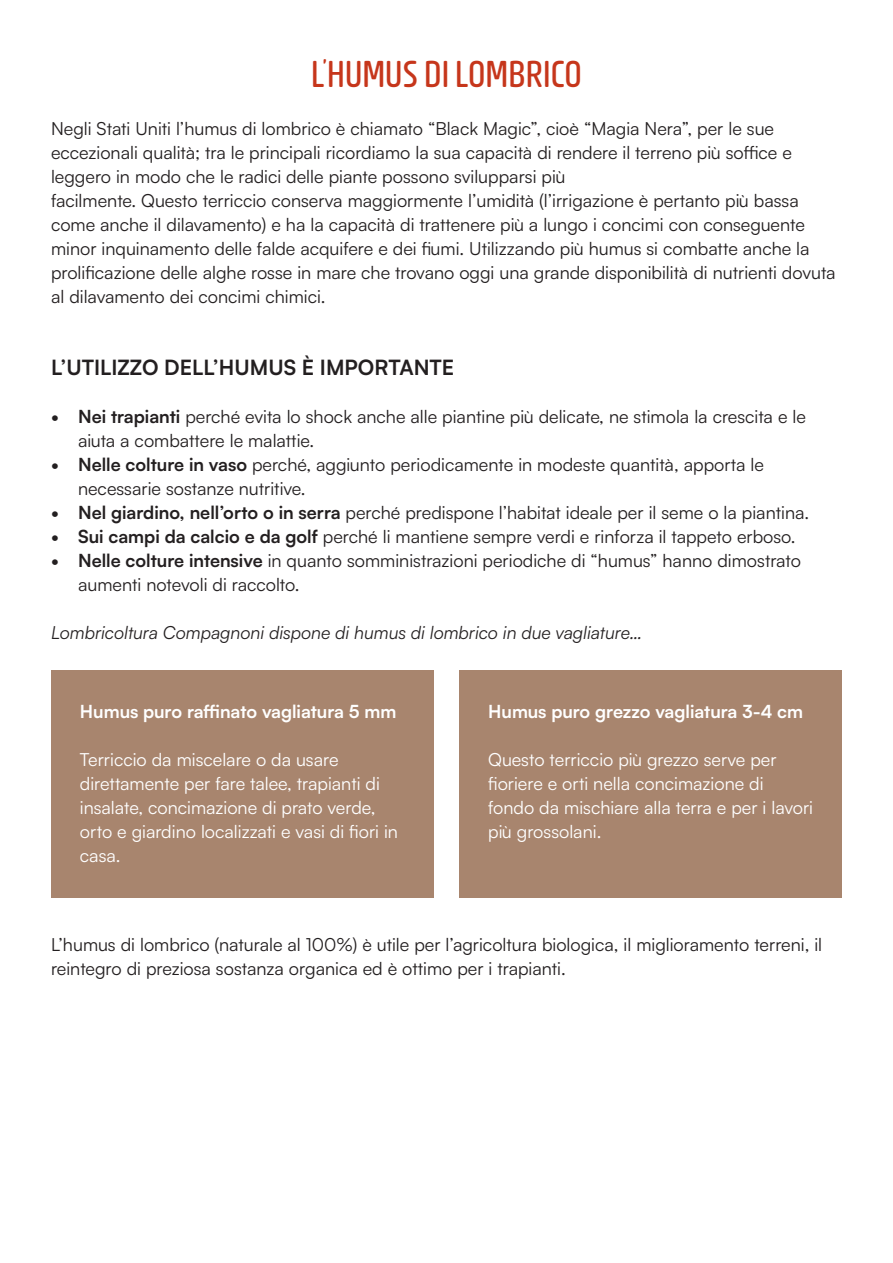
<style>
.page{position:relative;width:893px;height:1263px;background:#fff}
.page>*{position:absolute;margin:0;border:0;box-sizing:border-box;transform-origin:0 0}
.t1{font:37.5px "Bevellier";color:#c6361b}
.t2{font:700 21px "Satoshi";color:#231f20}
.t3{font:18px/24px "Satoshi";color:#231f20}
.t4{font:18px/24px "Satoshi";color:#fff}
.t5{font:italic 18px "Satoshi";color:#231f20}
.t6{font:700 18px "Satoshi";color:#fff}
.s1{font-weight:700}
</style>
<div class="page">
<div style="left:51px;top:670px;width:383px;height:228px;background:#a8856e"></div>
<div style="left:459px;top:670px;width:383px;height:228px;background:#a8856e"></div>
<p class="t1" style="left:311px;top:53px;width:272px">L’HUMUS DI LOMBRICO</p>
<p class="t3" style="left:51px;top:116px;width:742px">Negli Stati Uniti l’humus di lombrico è chiamato “Black Magic”, cioè “Magia Nera”, per le sue eccezionali qualità; tra le principali ricordiamo la sua capacità di rendere il terreno più soffice e leggero in modo che le radici delle piante possono svilupparsi più</p>
<p class="t3" style="left:51px;top:188px;width:786px">facilmente. Questo terriccio conserva maggiormente l’umidità (l’irrigazione è pertanto più bassa come anche il dilavamento) e ha la capacità di trattenere più a lungo i concimi con conseguente minor inquinamento delle falde acquifere e dei fiumi. Utilizzando più humus si combatte anche la prolificazione delle alghe rosse in mare che trovano oggi una grande disponibilità di nutrienti dovuta al dilavamento dei concimi chimici.</p>
<p class="t2" style="left:51px;top:352px;width:405px">L’UTILIZZO DELL’HUMUS È IMPORTANTE</p>
<p class="t3" style="left:78px;top:404px;width:729px;text-indent:-27px"><span class="s1">• Nei trapianti</span> perché evita lo shock anche alle piantine più delicate, ne stimola la crescita e le aiuta a combattere le malattie.</p>
<p class="t3" style="left:78px;top:452px;width:687px;text-indent:-27px"><span class="s1">• Nelle colture in vaso</span> perché, aggiunto periodicamente in modeste quantità, apporta le necessarie sostanze nutritive.</p>
<p class="t3" style="left:51px;top:500px;width:760px"><span class="s1">• Nel giardino, nell’orto o in serra</span> perché predispone l’habitat ideale per il seme o la piantina.</p>
<p class="t3" style="left:51px;top:524px;width:746px"><span class="s1">• Sui campi da calcio e da golf</span> perché li mantiene sempre verdi e rinforza il tappeto erboso.</p>
<p class="t3" style="left:78px;top:548px;width:724px;text-indent:-27px"><span class="s1">• Nelle colture intensive</span> in quanto somministrazioni periodiche di “humus” hanno dimostrato aumenti notevoli di raccolto.</p>
<p class="t5" style="left:51px;top:621px;width:592px">Lombricoltura Compagnoni dispone di humus di lombrico in due vagliature…</p>
<p class="t6" style="left:80px;top:698px;width:318px">Humus puro raffinato vagliatura 5 mm</p>
<p class="t4" style="left:80px;top:746px;width:320px">Terriccio da miscelare o da usare direttamente per fare talee, trapianti di insalate, concimazione di prato verde, orto e giardino localizzati e vasi di fiori in casa.</p>
<p class="t6" style="left:488px;top:698px;width:316px">Humus puro grezzo vagliatura 3-4 cm</p>
<p class="t4" style="left:488px;top:746px;width:326px">Questo terriccio più grezzo serve per fioriere e orti nella concimazione di fondo da mischiare alla terra e per i lavori più grossolani.</p>
<p class="t3" style="left:51px;top:932px;width:773px">L’humus di lombrico (naturale al 100%) è utile per l’agricoltura biologica, il miglioramento terreni, il reintegro di preziosa sostanza organica ed è ottimo per i trapianti.</p>
</div>
